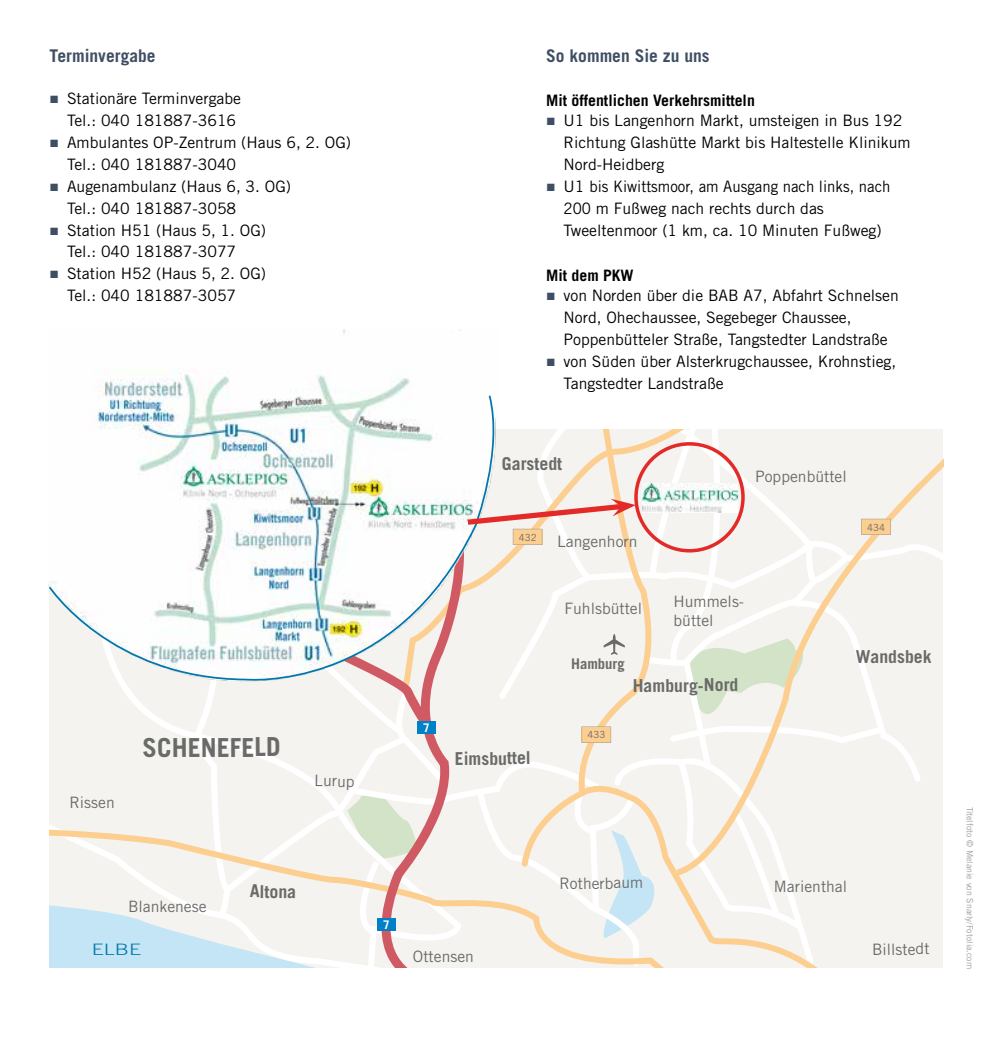
<style>
.page{position:relative;width:993px;height:1042px;background:#fff}
.page>*{position:absolute;margin:0;border:0;box-sizing:border-box;transform-origin:0 0}
.t1{font:700 26.07px "Trade Gothic LT Std";letter-spacing:-.005em;color:#6a6b69}
.t2{font:700 17.85px "Trade Gothic LT Std";letter-spacing:-.01em;color:#6a6b69}
.t3{font:700 17.5px "Trade Gothic LT Std";color:#3f4f63}
.t4{font:15.75px/21.9px "Trade Gothic LT Std";color:#000}
.t5{font:15.75px/18.9px "Trade Gothic LT Std";color:#6a6b69}
.t6{font:700 15.75px "Trade Gothic LT Std";color:#000}
.t7{font:300 15.75px "Trade Gothic LT Std";color:#0076ad;scale:1.37 1}
.t8{font:700 14.7px "Trade Gothic LT Std";color:#6a6b69}
.t9{font:700 11.9px "Trade Gothic LT Std";color:#fff}
.t10{font:9.8px "Trade Gothic LT Std";color:#6a6b69}
.t11{font:8.75px "Trade Gothic LT Std";color:#9c9e9f}
.s1{font-family:"Arial";color:#3f4f63}
</style>
<div class="page">
<img style="left:104px;top:329px;width:357px;height:64px">
<svg style="left:48px;top:393px;width:448px;height:300px"></svg>
<svg style="left:50px;top:429px;width:893px;height:538px"></svg>
<p class="t3" style="left:50px;top:45px;width:107px">Terminvergabe</p>
<p class="t4" style="left:67px;top:88px;width:175px;text-indent:-17px"><span class="s1">■</span> Stationäre Terminvergabe<br>Tel.: 040 181887-3616</p>
<p class="t4" style="left:67px;top:131px;width:285px;text-indent:-17px"><span class="s1">■</span> Ambulantes OP-Zentrum (Haus 6, 2. OG)<br>Tel.: 040 181887-3040</p>
<p class="t4" style="left:67px;top:175px;width:225px;text-indent:-17px"><span class="s1">■</span> Augenambulanz (Haus 6, 3. OG)<br>Tel.: 040 181887-3058</p>
<p class="t4" style="left:67px;top:219px;width:200px;text-indent:-17px"><span class="s1">■</span> Station H51 (Haus 5, 1. OG)<br>Tel.: 040 181887-3077</p>
<p class="t4" style="left:67px;top:263px;width:200px;text-indent:-17px"><span class="s1">■</span> Station H52 (Haus 5, 2. OG)<br>Tel.: 040 181887-3057</p>
<p class="t5" style="left:69px;top:793px;width:47px">Rissen</p>
<h1 class="t1" style="left:142px;top:731px;width:140px">SCHENEFELD</h1>
<p class="t5" style="left:314px;top:771px;width:42px;rotate:1deg">Lurup</p>
<p class="t5" style="left:128px;top:897px;width:80px">Blankenese</p>
<p class="t7" style="left:92px;top:940px;width:37px">ELBE</p>
<p class="t2" style="left:250px;top:880px;width:48px;rotate:1deg">Altona</p>
<p class="t9" style="left:423px;top:720px;width:8px">7</p>
<p class="t3" style="left:546px;top:45px;width:165px">So kommen Sie zu uns</p>
<p class="t6" style="left:546px;top:91px;width:210px">Mit öffentlichen Verkehrsmitteln</p>
<p class="t4" style="left:563px;top:109px;width:348px;text-indent:-17px"><span class="s1">■</span> U1 bis Langenhorn Markt, umsteigen in Bus 192<br>Richtung Glashütte Markt bis Haltestelle Klinikum<br>Nord-Heidberg</p>
<p class="t4" style="left:563px;top:175px;width:328px;text-indent:-17px"><span class="s1">■</span> U1 bis Kiwittsmoor, am Ausgang nach links, nach<br>200 m Fußweg nach rechts durch das<br>Tweeltenmoor (1 km, ca. 10 Minuten Fußweg)</p>
<p class="t6" style="left:546px;top:266px;width:89px">Mit dem PKW</p>
<p class="t4" style="left:563px;top:284px;width:337px;text-indent:-17px"><span class="s1">■</span> von Norden über die BAB A7, Abfahrt Schnelsen<br>Nord, Ohechaussee, Segebeger Chaussee,<br>Poppenbütteler Straße, Tangstedter Landstraße</p>
<p class="t4" style="left:563px;top:350px;width:334px;text-indent:-17px"><span class="s1">■</span> von Süden über Alsterkrugchaussee, Krohnstieg,<br>Tangstedter Landstraße</p>
<p class="t2" style="left:501px;top:452px;width:62px">Garstedt</p>
<p class="t10" style="left:518px;top:531px;width:19px">432</p>
<p class="t5" style="left:557px;top:532px;width:82px">Langenhorn</p>
<p class="t5" style="left:755px;top:466px;width:93px">Poppenbüttel</p>
<p class="t10" style="left:866px;top:521px;width:19px">434</p>
<p class="t2" style="left:454px;top:747px;width:78px">Eimsbuttel</p>
<p class="t5" style="left:564px;top:598px;width:79px">Fuhlsbüttel</p>
<p class="t8" style="left:571px;top:654px;width:55px">Hamburg</p>
<p class="t5" style="left:673px;top:592px;width:72px">Hummels&shy;büttel</p>
<p class="t10" style="left:587px;top:729px;width:19px">433</p>
<p class="t2" style="left:632px;top:674px;width:107px">Hamburg-Nord</p>
<p class="t2" style="left:855px;top:646px;width:77px">Wandsbek</p>
<p class="t9" style="left:383px;top:917px;width:8px">7</p>
<p class="t5" style="left:413px;top:947px;width:63px">Ottensen</p>
<p class="t5" style="left:559px;top:874px;width:85px;rotate:-1deg">Rotherbaum</p>
<p class="t5" style="left:773px;top:876px;width:75px">Marienthal</p>
<p class="t5" style="left:871px;top:940px;width:59px;rotate:-1deg">Billstedt</p>
<p class="t11" style="left:975px;top:806px;width:164px;rotate:90deg">Titelfoto © Melanie von Snarly/Fotolia.com</p>
</div>
